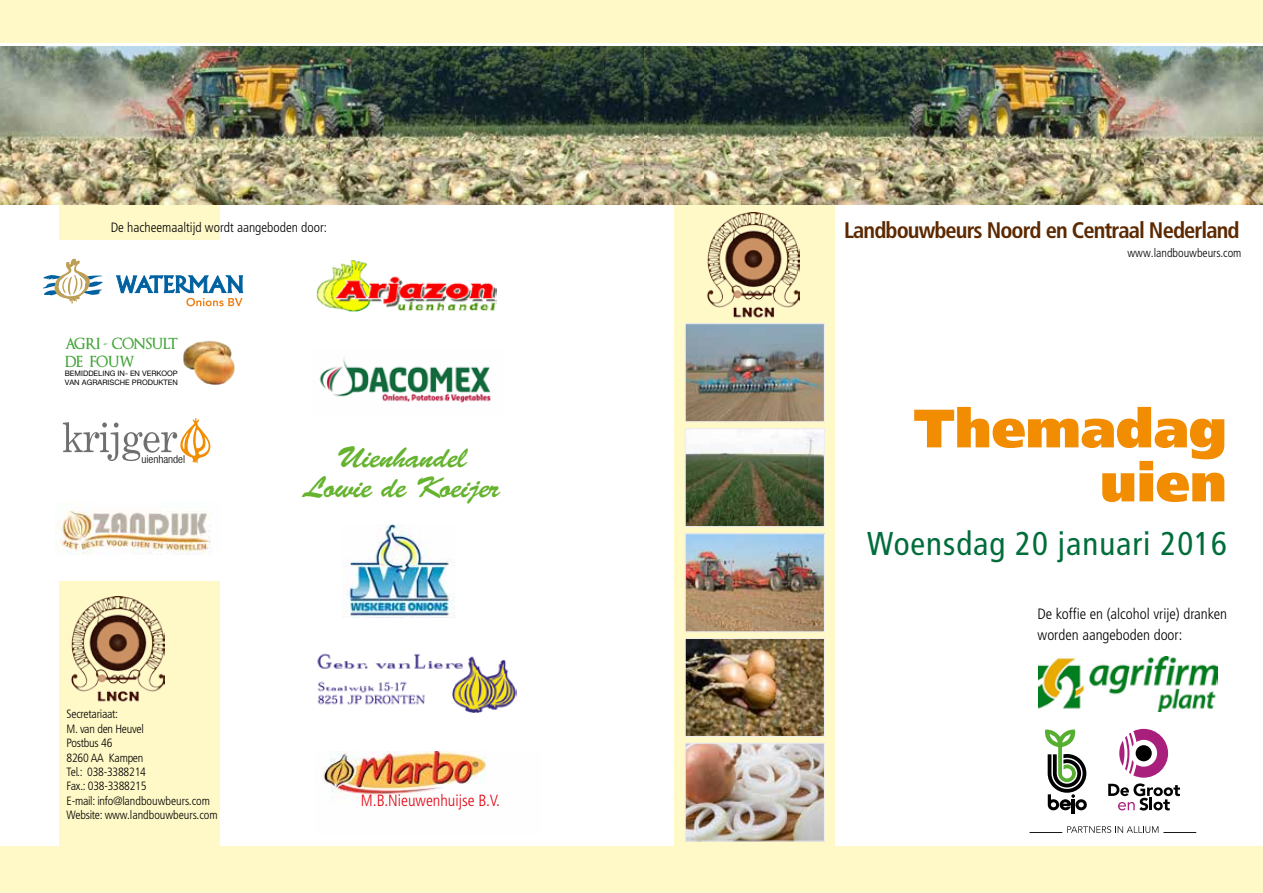
<style>
.page{position:relative;width:1263px;height:893px;background:#fff}
.page>*{position:absolute;margin:0;border:0;box-sizing:border-box;transform-origin:0 0}
.t1{font:900 54px/54px "Frutiger LT Pro";color:#f28c00;text-align:right}
.t2{font:condensed 33px "Frutiger LT Pro";letter-spacing:.03em;color:#006d3b}
.t3{font:30px/30px "Brush Script Std";letter-spacing:-.02em;color:#65b32e;text-align:center}
.t4{font:700 condensed 22.5px "Frutiger LT Pro";letter-spacing:-.04em;color:#5c2900}
.t5{font:300 condensed 16.2px "Frutiger LT Pro";color:#e10613}
.t6{font:300 condensed 15px/21px "Frutiger LT Pro";color:#000}
.t7{font:600 15px/18px "Optimus Princeps";letter-spacing:-.02em;color:#3fa535}
.t8{font:300 condensed 13.5px "Frutiger LT Pro";color:#000}
.t9{font:300 condensed 12px/14.4px "Frutiger LT Pro";letter-spacing:-.02em;color:#000}
.t10{font:300 condensed 12px "Frutiger LT Pro";color:#000}
.t11{font:300 condensed 10.95px "Helvetica Neue LT Std";color:#000}
.t12{font:7.5px/9px "Helvetica Neue LT Pro";color:#000}
</style>
<div class="page">
<div style="left:59px;top:139px;width:161px;height:754px;background:#fff9c7"></div>
<div style="left:675px;top:69px;width:160px;height:824px;background:#fff9c7"></div>
<img style="left:687px;top:430px;width:136px;height:95px">
<div style="left:685px;top:428px;width:140px;height:99px;border:1px solid #ededed"></div>
<img style="left:687px;top:535px;width:136px;height:95px">
<div style="left:685px;top:533px;width:140px;height:99px;border:1px solid #ededed"></div>
<img style="left:687px;top:640px;width:136px;height:95px">
<div style="left:685px;top:638px;width:140px;height:99px;border:1px solid #ededed"></div>
<img style="left:687px;top:325px;width:136px;height:95px">
<div style="left:685px;top:323px;width:140px;height:99px;border:1px solid #ededed"></div>
<img style="left:687px;top:745px;width:136px;height:95px">
<div style="left:685px;top:743px;width:140px;height:99px;border:1px solid #ededed"></div>
<img style="left:1039px;top:656px;width:179px;height:56px">
<svg style="left:1067px;top:826px;width:91px;height:7px"></svg>
<hr style="left:1029px;top:832px;width:33px;height:1px;background:#1b181c">
<hr style="left:1163px;top:832px;width:33px;height:1px;background:#1b181c">
<svg style="left:1108px;top:729px;width:72px;height:81px"></svg>
<div style="left:1135px;top:745px;width:17px;height:16px;background:#000;border-radius:50%"></div>
<hr style="left:1072px;top:799px;width:3px;height:15px;background:#000">
<svg style="left:1045px;top:729px;width:42px;height:82px"></svg>
<div style="left:0;top:0;width:1263px;height:43px;background:#fff9c7"></div>
<div style="left:0;top:846px;width:1263px;height:47px;background:#fff9c7"></div>
<img style="left:643px;top:47px;width:620px;height:157px">
<img style="left:0;top:47px;width:643px;height:157px">
<img style="left:707px;top:213px;width:93px;height:105px">
<img style="left:71px;top:596px;width:93px;height:106px">
<img style="left:317px;top:653px;width:199px;height:60px">
<div style="left:51px;top:410px;width:174px;height:92px;background:#fff"></div>
<svg style="left:63px;top:418px;width:148px;height:45px"></svg>
<div style="left:51px;top:495px;width:174px;height:86px;background:#fff"></div>
<img style="left:56px;top:502px;width:155px;height:52px">
<img style="left:343px;top:525px;width:112px;height:93px">
<img style="left:319px;top:358px;width:172px;height:45px">
<img style="left:316px;top:260px;width:181px;height:52px">
<img style="left:323px;top:751px;width:164px;height:48px">
<div style="left:43px;top:240px;width:202px;height:92px;background:#fff"></div>
<svg style="left:116px;top:275px;width:128px;height:31px"></svg>
<svg style="left:43px;top:258px;width:60px;height:46px"></svg>
<div style="left:33px;top:326px;width:231px;height:89px;background:#fff"></div>
<img style="left:183px;top:340px;width:52px;height:45px">
<p class="t8" style="left:111px;top:219px;width:218px">De hacheemaaltijd wordt aangeboden door:</p>
<p class="t7" style="left:65px;top:335px;width:115px">AGRI - CONSULT<br>DE FOUW</p>
<p class="t12" style="left:65px;top:369px;width:115px">BEMIDDELING IN- EN VERKOOP<br>VAN AGRARISCHE PRODUKTEN</p>
<p class="t11" style="left:141px;top:453px;width:45px">uienhandel</p>
<p class="t9" style="left:67px;top:707px;width:153px">Secretariaat:<br>M. van den Heuvel<br>Postbus 46<br>8260 AA Kampen<br>Tel.: 038-3388214<br>Fax.: 038-3388215<br>E-mail: info@landbouwbeurs.com<br>Website: www.landbouwbeurs.com</p>
<h3 class="t3" style="left:304px;top:443px;width:198px">Uienhandel<br>Lowie de Koeijer</h3>
<h3 class="t5" style="left:361px;top:791px;width:141px">M.B.Nieuwenhuijse B.V.</h3>
<h3 class="t4" style="left:844px;top:217px;width:397px">Landbouwbeurs Noord en Centraal Nederland</h3>
<p class="t10" style="left:1127px;top:246px;width:116px">www.landbouwbeurs.com</p>
<h1 class="t1" style="left:914px;top:401px;width:315px">Themadag uien</h1>
<h2 class="t2" style="left:867px;top:525px;width:361px">Woensdag 20 januari 2016</h2>
<p class="t6" style="left:1037px;top:604px;width:191px">De koffie en (alcohol vrije) dranken worden aangeboden door:</p>
</div>
